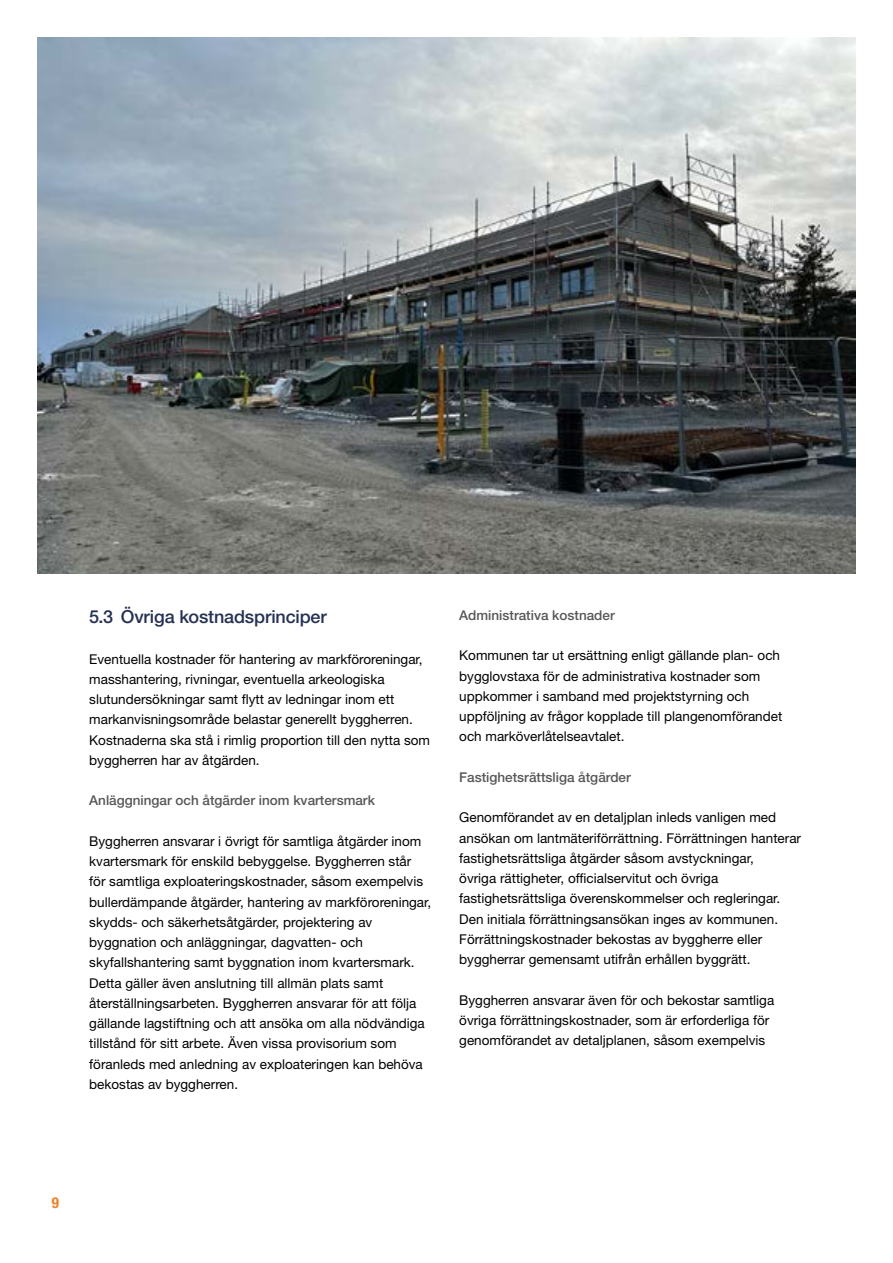
<style>
.page{position:relative;width:893px;height:1263px;background:#fff}
.page>*{position:absolute;margin:0;border:0;box-sizing:border-box;transform-origin:0 0}
.t1{font:500 18px "Helvetica Neue LT Std";letter-spacing:-.01em;color:#253152}
.t2{font:700 condensed 15px "Helvetica Neue LT Std";color:#ef7e26}
.Bröd{font:13.5px/20.2px "Helvetica Neue LT Std";color:#000}
.t3{font:500 13.5px "Helvetica Neue LT Std";color:#575756}
</style>
<div class="page">
<img style="left:37px;top:37px;width:819px;height:536px">
<h2 class="t1" style="left:89px;top:606px;width:239px">5.3 Övriga kostnadsprinciper</h2>
<p class="Bröd" style="left:89px;top:648px;width:342px">Eventuella kostnader för hantering av markföroreningar, masshantering, rivningar, eventuella arkeologiska slutundersökningar samt flytt av ledningar inom ett markanvisningsområde belastar generellt byggherren.<br>Kostnaderna ska stå i rimlig proportion till den nytta som byggherren har av åtgärden.</p>
<h3 class="t3" style="left:89px;top:792px;width:287px">Anläggningar och åtgärder inom kvartersmark</h3>
<p class="Bröd" style="left:89px;top:831px;width:343px">Byggherren ansvarar i övrigt för samtliga åtgärder inom kvartersmark för enskild bebyggelse. Byggherren står<br>för samtliga exploateringskostnader, såsom exempelvis bullerdämpande åtgärder, hantering av markföroreningar, skydds- och säkerhetsåtgärder, projektering av byggnation och anläggningar, dagvatten- och skyfallshantering samt byggnation inom kvartersmark.<br>Detta gäller även anslutning till allmän plats samt återställningsarbeten. Byggherren ansvarar för att följa gällande lagstiftning och att ansöka om alla nödvändiga tillstånd för sitt arbete. Även vissa provisorium som föranleds med anledning av exploateringen kan behöva bekostas av byggherren.</p>
<h3 class="t3" style="left:459px;top:607px;width:157px">Administrativa kostnader</h3>
<p class="Bröd" style="left:459px;top:645px;width:325px">Kommunen tar ut ersättning enligt gällande plan- och bygglovstaxa för de administrativa kostnader som uppkommer i samband med projektstyrning och uppföljning av frågor kopplade till plangenomförandet och marköverlåtelseavtalet.</p>
<h3 class="t3" style="left:459px;top:769px;width:173px">Fastighetsrättsliga åtgärder</h3>
<p class="Bröd" style="left:459px;top:807px;width:343px">Genomförandet av en detaljplan inleds vanligen med ansökan om lantmäteriförrättning. Förrättningen hanterar fastighetsrättsliga åtgärder såsom avstyckningar,<br>övriga rättigheter, officialservitut och övriga fastighetsrättsliga överenskommelser och regleringar.<br>Den initiala förrättningsansökan inges av kommunen.<br>Förrättningskostnader bekostas av byggherre eller byggherrar gemensamt utifrån erhållen byggrätt.</p>
<p class="Bröd" style="left:459px;top:989px;width:317px">Byggherren ansvarar även för och bekostar samtliga övriga förrättningskostnader, som är erforderliga för genomförandet av detaljplanen, såsom exempelvis</p>
<p class="t2" style="left:52px;top:1193px;width:9px">9</p>
</div>
